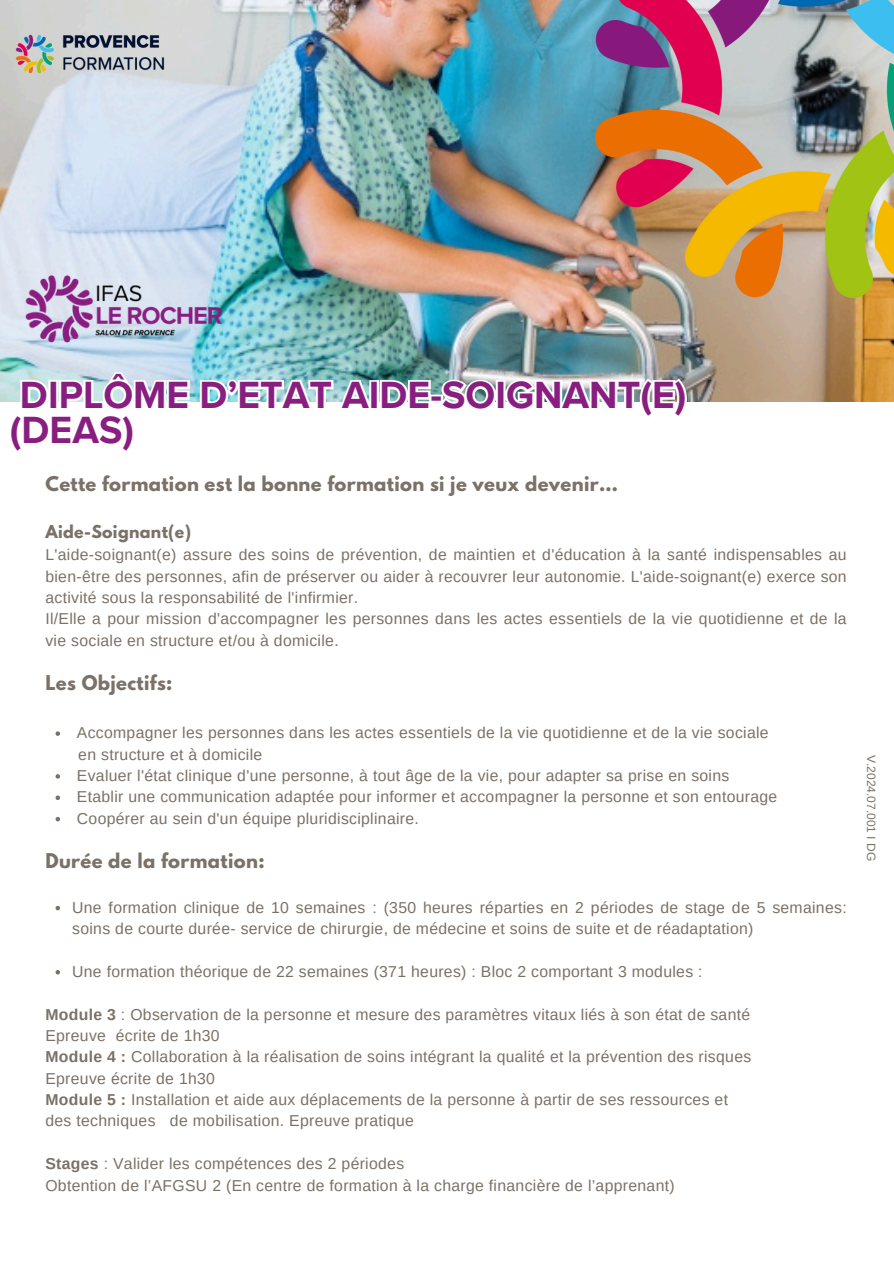
<style>
.page{position:relative;width:894px;height:1264px;background:#fff}
.page>*{position:absolute;margin:0;border:0;box-sizing:border-box;transform-origin:0 0}
.t1{font:700 39px/34.8px "Proxima Nova";color:#891e81}
.t2{font:700 18px "League Spartan";letter-spacing:.02em;color:#7a7167}
.t3{font:15.75px/21.3px "Arimo";letter-spacing:.02em;color:#7a7167}
.t4{font:12px "Arimo";color:#7a7167}
.s1{font-family:"League Spartan";font-weight:700}
.s2{font-weight:700}
</style>
<div class="page">
<img style="left:0;top:0;width:893px;height:402px">
<img style="left:595px;top:0;width:298px;height:298px">
<svg style="left:56px;top:731px;width:4px;height:5px"></svg>
<svg style="left:56px;top:774px;width:4px;height:4px"></svg>
<svg style="left:56px;top:795px;width:4px;height:5px"></svg>
<svg style="left:56px;top:817px;width:4px;height:4px"></svg>
<svg style="left:56px;top:905px;width:4px;height:5px"></svg>
<svg style="left:56px;top:970px;width:4px;height:4px"></svg>
<img style="left:3px;top:22px;width:172px;height:63px">
<img style="left:3px;top:265px;width:227px;height:105px">
<img style="left:7px;top:366px;width:682px;height:36px">
<p class="t1" style="left:10px;top:379px;width:677px">DIPLÔME D’ETAT AIDE-SOIGNANT(E) (DEAS)</p>
<p class="t2" style="left:45px;top:474px;width:574px">Cette formation est la bonne formation si je veux devenir…</p>
<p class="t3" style="left:45px;top:521px;width:802px"><span class="s1">Aide-Soignant(e)<br></span>L'aide-soignant(e) assure des soins de prévention, de maintien et d'éducation à la santé indispensables au bien-être des personnes, afin de préserver ou aider à recouvrer leur autonomie. L'aide-soignant(e) exerce son activité sous la responsabilité de l'infirmier.<br>Il/Elle a pour mission d'accompagner les personnes dans les actes essentiels de la vie quotidienne et de la vie sociale en structure et/ou à domicile.</p>
<p class="t2" style="left:45px;top:673px;width:129px">Les Objectifs:</p>
<p class="t3" style="left:77px;top:722px;width:693px">Accompagner les personnes dans les actes essentiels de la vie quotidienne et de la vie sociale</p>
<h1 class="t3" style="left:78px;top:743px;width:185px">en structure et à domicile</h1>
<h2 class="t3" style="left:77px;top:764px;width:653px">Evaluer l'état clinique d'une personne, à tout âge de la vie, pour adapter sa prise en soins</h2>
<h3 class="t3" style="left:77px;top:786px;width:701px">Etablir une communication adaptée pour informer et accompagner la personne et son entourage</h3>
<h2 class="t3" style="left:77px;top:807px;width:343px">Coopérer au sein d'un équipe pluridisciplinaire.</h2>
<p class="t2" style="left:45px;top:851px;width:221px">Durée de la formation:</p>
<h3 class="t3" style="left:72px;top:896px;width:775px">Une formation clinique de 10 semaines : (350 heures réparties en 2 périodes de stage de 5 semaines: soins de courte durée- service de chirurgie, de médecine et soins de suite et de réadaptation)</h3>
<p class="t3" style="left:72px;top:960px;width:631px">Une formation théorique de 22 semaines (371 heures) : Bloc 2 comportant 3 modules :</p>
<p class="t3" style="left:45px;top:1003px;width:707px"><span class="s2">Module 3</span> : Observation de la personne et mesure des paramètres vitaux liés à son état de santé Epreuve écrite de 1h30<br><span class="s2">Module 4 :</span> Collaboration à la réalisation de soins intégrant la qualité et la prévention des risques Epreuve écrite de 1h30<br><span class="s2">Module 5 :</span> Installation et aide aux déplacements de la personne à partir de ses ressources et des techniques de mobilisation. Epreuve pratique</p>
<p class="t3" style="left:45px;top:1153px;width:630px"><span class="s2">Stages</span> : Valider les compétences des 2 périodes<br>Obtention de l’AFGSU 2 (En centre de formation à la charge financière de l’apprenant)</p>
<h2 class="t4" style="left:877px;top:755px;width:107px;rotate:90deg">V.2024.07.001 I DG</h2>
</div>
